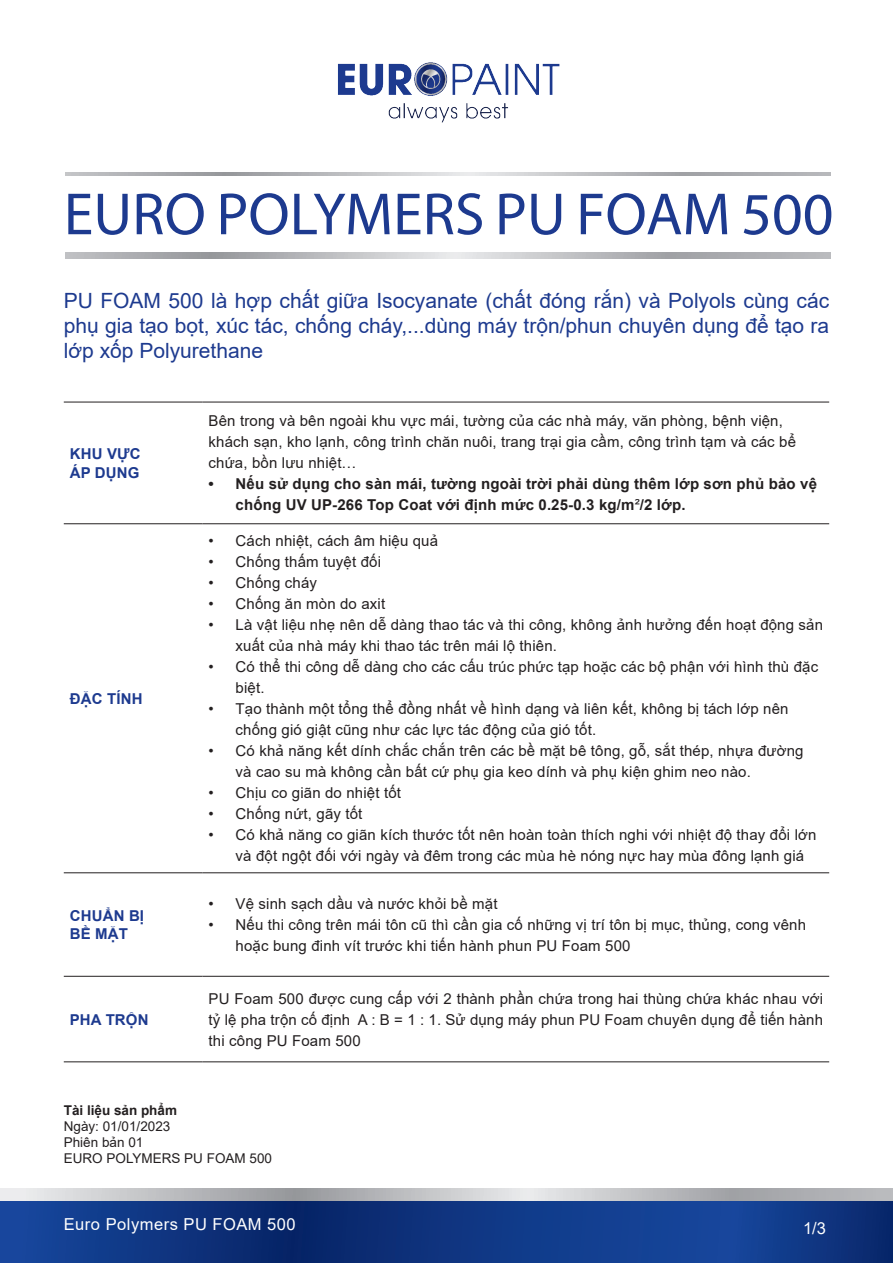
<style>
.page{position:relative;width:893px;height:1263px;background:#fff}
.page>*{position:absolute;margin:0;border:0;box-sizing:border-box;transform-origin:0 0}
.t1{font:60px "Myriad Pro";color:#1d3a8f}
.t2{font:21px/25.2px "Arial";color:#1d3a8f;text-align:justify}
.t3{font:16.5px "Arial";letter-spacing:.03em;color:#fff}
.t4{font:15px/21px "Arial";letter-spacing:.01em;color:#231f20}
.t5{font:700 15px/21px "Arial";letter-spacing:.01em;color:#231f20}
.t6{font:700 15px "Arial";letter-spacing:.01em;color:#1d3a8f}
.t7{font:13.5px "Arial";color:#231f20}
.t8{font:700 13.5px "Arial";color:#231f20}
.s1{font-weight:400}
</style>
<div class="page">
<svg style="left:0;top:1200px;width:893px;height:63px;background:#123985"></svg>
<svg style="left:0;top:1188px;width:893px;height:12px;background:#bebfc2"></svg>
<hr style="left:64px;top:402px;width:139px;height:1px;background:#231f20">
<hr style="left:203px;top:402px;width:626px;height:1px;background:#231f20">
<hr style="left:64px;top:523px;width:139px;height:1px;background:#231f20">
<hr style="left:203px;top:523px;width:626px;height:1px;background:#231f20">
<hr style="left:64px;top:872px;width:139px;height:1px;background:#231f20">
<hr style="left:203px;top:872px;width:626px;height:1px;background:#231f20">
<hr style="left:64px;top:976px;width:139px;height:1px;background:#231f20">
<hr style="left:203px;top:976px;width:626px;height:1px;background:#231f20">
<hr style="left:64px;top:1061px;width:139px;height:1px;background:#231f20">
<hr style="left:203px;top:1061px;width:626px;height:1px;background:#231f20">
<img style="left:338px;top:62px;width:222px;height:61px">
<svg style="left:65px;top:252px;width:765px;height:6px;background:#b9babd"></svg>
<svg style="left:65px;top:172px;width:765px;height:4px;background:#b9babd"></svg>
<p class="t1" style="left:64px;top:177px;width:771px">EURO POLYMERS PU FOAM 500</p>
<p class="t2" style="left:64px;top:288px;width:767px">PU FOAM 500 là hợp chất giữa Isocyanate (chất đóng rắn) và Polyols cùng các phụ gia tạo bọt, xúc tác, chống cháy,...dùng máy trộn/phun chuyên dụng để tạo ra lớp xốp Polyurethane</p>
<p class="t6" style="left:70px;top:443px;width:72px">KHU VỰC</p>
<p class="t6" style="left:70px;top:462px;width:71px">ÁP DỤNG</p>
<p class="t6" style="left:70px;top:688px;width:74px">ĐẶC TÍNH</p>
<p class="t6" style="left:70px;top:905px;width:76px">CHUẨN BỊ</p>
<p class="t6" style="left:70px;top:923px;width:60px">BỀ MẶT</p>
<p class="t6" style="left:70px;top:1009px;width:80px">PHA TRỘN</p>
<p class="t4" style="left:209px;top:410px;width:589px">Bên trong và bên ngoài khu vực mái, tường của các nhà máy, văn phòng, bệnh viện, khách sạn, kho lạnh, công trình chăn nuôi, trang trại gia cầm, công trình tạm và các bể chứa, bồn lưu nhiệt…</p>
<p class="t5" style="left:236px;top:474px;width:583px;text-indent:-27px">• Nếu sử dụng cho sàn mái, tường ngoài trời phải dùng thêm lớp sơn phủ bảo vệ chống UV UP-266 Top Coat với định mức 0.25-0.3 kg/m<span class="s1">²</span>/2 lớp.</p>
<p class="t4" style="left:209px;top:530px;width:231px">• Cách nhiệt, cách âm hiệu quả</p>
<p class="t4" style="left:209px;top:551px;width:174px">• Chống thấm tuyệt đối</p>
<p class="t4" style="left:209px;top:572px;width:110px">• Chống cháy</p>
<p class="t4" style="left:209px;top:593px;width:178px">• Chống ăn mòn do axit</p>
<p class="t4" style="left:236px;top:614px;width:589px;text-indent:-27px">• Là vật liệu nhẹ nên dễ dàng thao tác và thi công, không ảnh hưởng đến hoạt động sản xuất của nhà máy khi thao tác trên mái lộ thiên.</p>
<p class="t4" style="left:236px;top:656px;width:584px;text-indent:-27px">• Có thể thi công dễ dàng cho các cấu trúc phức tạp hoặc các bộ phận với hình thù đặc biệt.</p>
<p class="t4" style="left:236px;top:698px;width:554px;text-indent:-27px">• Tạo thành một tổng thể đồng nhất về hình dạng và liên kết, không bị tách lớp nên chống gió giật cũng như các lực tác động của gió tốt.</p>
<p class="t4" style="left:236px;top:740px;width:569px;text-indent:-27px">• Có khả năng kết dính chắc chắn trên các bề mặt bê tông, gỗ, sắt thép, nhựa đường và cao su mà không cần bất cứ phụ gia keo dính và phụ kiện ghim neo nào.</p>
<p class="t4" style="left:209px;top:782px;width:194px">• Chịu co giãn do nhiệt tốt</p>
<p class="t4" style="left:209px;top:803px;width:155px">• Chống nứt, gãy tốt</p>
<p class="t4" style="left:236px;top:824px;width:582px;text-indent:-27px">• Có khả năng co giãn kích thước tốt nên hoàn toàn thích nghi với nhiệt độ thay đổi lớn và đột ngột đối với ngày và đêm trong các mùa hè nóng nực hay mùa đông lạnh giá</p>
<p class="t4" style="left:209px;top:893px;width:290px">• Vệ sinh sạch dầu và nước khỏi bề mặt</p>
<p class="t4" style="left:236px;top:914px;width:572px;text-indent:-27px">• Nếu thi công trên mái tôn cũ thì cần gia cố những vị trí tôn bị mục, thủng, cong vênh hoặc bung đinh vít trước khi tiến hành phun PU Foam 500</p>
<p class="t4" style="left:209px;top:988px;width:616px;text-align:justify">PU Foam 500 được cung cấp với 2 thành phần chứa trong hai thùng chứa khác nhau với tỷ lệ pha trộn cố định A : B = 1 : 1. Sử dụng máy phun PU Foam chuyên dụng để tiến hành thi công PU Foam 500</p>
<p class="t8" style="left:64px;top:1100px;width:115px">Tài liệu sản phẩm</p>
<p class="t7" style="left:64px;top:1117px;width:108px">Ngày: 01/01/2023</p>
<p class="t7" style="left:64px;top:1133px;width:81px">Phiên bản 01</p>
<p class="t7" style="left:64px;top:1149px;width:210px">EURO POLYMERS PU FOAM 500</p>
<p class="t3" style="left:64px;top:1213px;width:233px">Euro Polymers PU FOAM 500</p>
<p class="t3" style="left:803px;top:1216px;width:24px">1/3</p>
</div>
